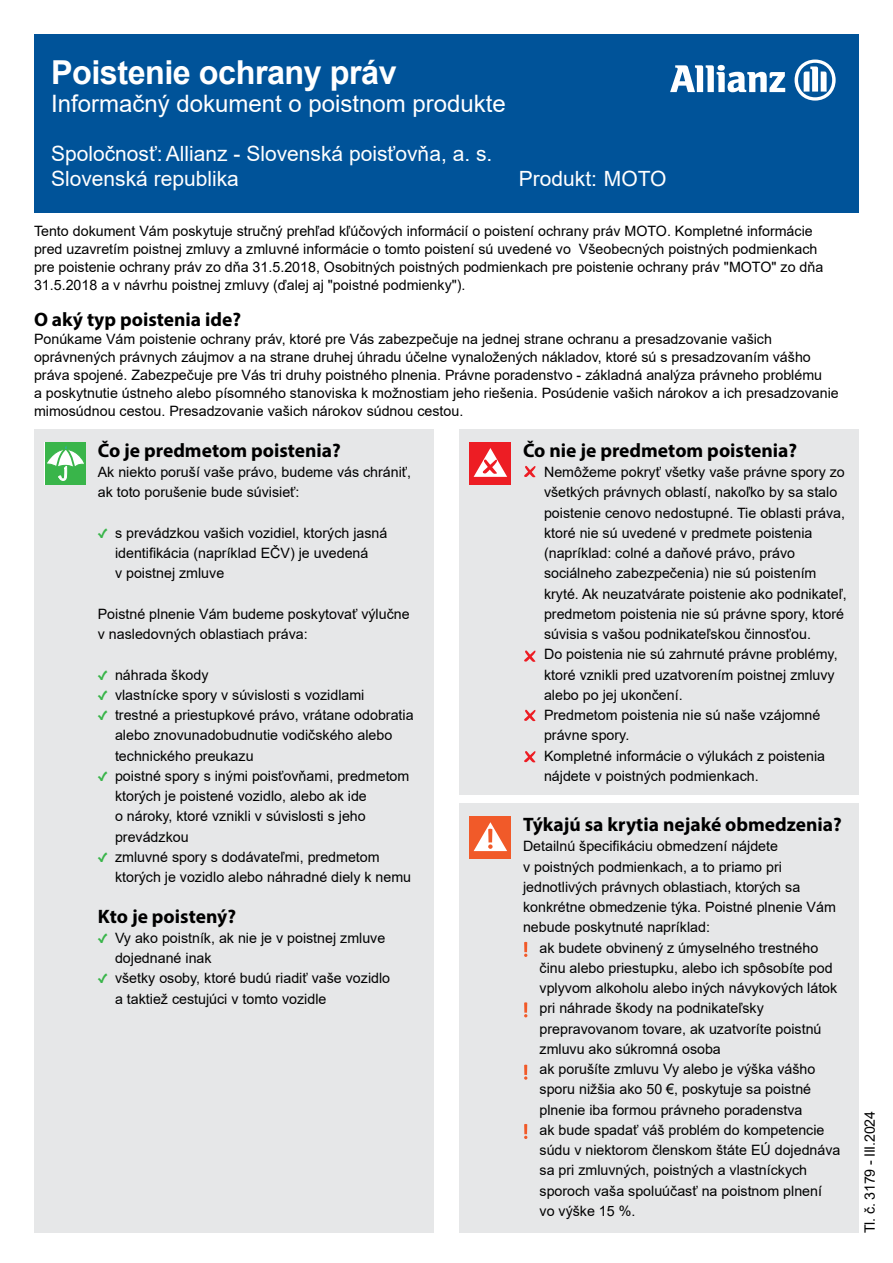
<style>
.page{position:relative;width:893px;height:1263px;background:#fff}
.page>*{position:absolute;margin:0;border:0;box-sizing:border-box;transform-origin:0 0}
.t1{font:700 33px "Arial";letter-spacing:-.015em;color:#fff}
.t2{font:24px "Arial";color:#fff}
.t3{font:21px/25.2px "Arial";color:#fff}
.t4{font:700 19.5px "Myriad Pro";color:#000}
.t5{font:14.25px/20.2px "Arial";color:#000}
.s1{font-family:"Allianz Neo";font-weight:700;color:#39b54a}
</style>
<div class="page">
<div style="left:34px;top:34px;width:825px;height:179px;background:#005399"></div>
<div style="left:34px;top:429px;width:400px;height:804px;background:#e6e7e8"></div>
<div style="left:459px;top:429px;width:400px;height:366px;background:#e6e7e8"></div>
<div style="left:459px;top:804px;width:400px;height:429px;background:#e6e7e8"></div>
<div style="left:45px;top:442px;width:41px;height:43px;background:#39b54a"></div>
<svg style="left:47px;top:445px;width:37px;height:36px"></svg>
<div style="left:470px;top:442px;width:41px;height:43px;background:#ed1d24"></div>
<svg style="left:474px;top:448px;width:33px;height:29px"></svg>
<div style="left:470px;top:816px;width:41px;height:43px;background:#f15a29"></div>
<svg style="left:474px;top:822px;width:33px;height:29px"></svg>
<svg style="left:524px;top:942px;width:3px;height:15px"></svg>
<svg style="left:524px;top:1002px;width:3px;height:15px"></svg>
<svg style="left:524px;top:1065px;width:3px;height:15px"></svg>
<svg style="left:524px;top:1124px;width:3px;height:15px"></svg>
<svg style="left:670px;top:65px;width:115px;height:27px"></svg>
<svg style="left:795px;top:60px;width:41px;height:41px"></svg>
<svg style="left:524px;top:466px;width:12px;height:12px"></svg>
<svg style="left:524px;top:650px;width:12px;height:12px"></svg>
<svg style="left:524px;top:710px;width:12px;height:12px"></svg>
<svg style="left:524px;top:751px;width:12px;height:12px"></svg>
<h1 class="t1" style="left:51px;top:49px;width:347px">Poistenie ochrany práv</h1>
<h2 class="t2" style="left:51px;top:87px;width:456px">Informačný dokument o poistnom produkte</h2>
<h3 class="t3" style="left:51px;top:141px;width:443px">Spoločnosť:Allianz - Slovenská poisťovňa, a. s.<br>Slovenská republika</h3>
<h3 class="t3" style="left:519px;top:166px;width:149px">Produkt: MOTO</h3>
<p class="t5" style="left:34px;top:222px;width:791px;line-height:18px">Tento dokument Vám poskytuje stručný prehľad kľúčových informácií o poistení ochrany práv MOTO. Kompletné informácie pred uzavretím poistnej zmluvy a zmluvné informácie o tomto poistení sú uvedené vo Všeobecných poistných podmienkach pre poistenie ochrany práv zo dňa 31.5.2018, Osobitných poistných podmienkach pre poistenie ochrany práv "MOTO" zo dňa 31.5.2018 a v návrhu poistnej zmluvy (ďalej aj "poistné podmienky").</p>
<h3 class="t4" style="left:34px;top:306px;width:209px">O aký typ poistenia ide?</h3>
<p class="t5" style="left:34px;top:330px;width:806px;line-height:18px">Ponúkame Vám poistenie ochrany práv, ktoré pre Vás zabezpečuje na jednej strane ochranu a presadzovanie vašich oprávnených právnych záujmov a na strane druhej úhradu účelne vynaložených nákladov, ktoré sú s presadzovaním vášho práva spojené. Zabezpečuje pre Vás tri druhy poistného plnenia. Právne poradenstvo - základná analýza právneho problému<br>a poskytnutie ústneho alebo písomného stanoviska k možnostiam jeho riešenia. Posúdenie vašich nárokov a ich presadzovanie mimosúdnou cestou. Presadzovanie vašich nárokov súdnou cestou.</p>
<h3 class="t4" style="left:98px;top:438px;width:245px">Čo je predmetom poistenia?</h3>
<p class="t5" style="left:98px;top:462px;width:315px">Ak niekto poruší vaše právo, budeme vás chrániť, ak toto porušenie bude súvisieť:</p>
<p class="t5" style="left:115px;top:523px;width:274px;text-indent:-17px"><span class="s1">✓</span> s prevádzkou vašich vozidiel, ktorých jasná identifikácia (napríklad EČV) je uvedená<br>v poistnej zmluve</p>
<p class="t5" style="left:98px;top:604px;width:313px">Poistné plnenie Vám budeme poskytovať výlučne v nasledovných oblastiach práva:</p>
<p class="t5" style="left:98px;top:664px;width:112px"><span class="s1">✓</span> náhrada škody</p>
<p class="t5" style="left:98px;top:685px;width:268px"><span class="s1">✓</span> vlastnícke spory v súvislosti s vozidlami</p>
<p class="t5" style="left:115px;top:705px;width:300px;text-indent:-17px"><span class="s1">✓</span> trestné a priestupkové právo, vrátane odobratia alebo znovunadobudnutie vodičského alebo technického preukazu</p>
<p class="t5" style="left:115px;top:766px;width:296px;text-indent:-17px"><span class="s1">✓</span> poistné spory s inými poisťovňami, predmetom ktorých je poistené vozidlo, alebo ak ide<br>o nároky, ktoré vznikli v súvislosti s jeho prevádzkou</p>
<p class="t5" style="left:115px;top:847px;width:298px;text-indent:-17px"><span class="s1">✓</span> zmluvné spory s dodávateľmi, predmetom ktorých je vozidlo alebo náhradné diely k nemu</p>
<h3 class="t4" style="left:98px;top:903px;width:140px">Kto je poistený?</h3>
<p class="t5" style="left:115px;top:928px;width:272px;text-indent:-17px"><span class="s1">✓</span> Vy ako poistník, ak nie je v poistnej zmluve dojednané inak</p>
<p class="t5" style="left:115px;top:968px;width:277px;text-indent:-17px"><span class="s1">✓</span> všetky osoby, ktoré budú riadiť vaše vozidlo a taktiež cestujúci v tomto vozidle</p>
<h3 class="t4" style="left:523px;top:438px;width:276px">Čo nie je predmetom poistenia?</h3>
<p class="t5" style="left:544px;top:462px;width:304px">Nemôžeme pokryť všetky vaše právne spory zo všetkých právnych oblastí, nakoľko by sa stalo poistenie cenovo nedostupné. Tie oblasti práva, ktoré nie sú uvedené v predmete poistenia (napríklad: colné a daňové právo, právo sociálneho zabezpečenia) nie sú poistením kryté. Ak neuzatvárate poistenie ako podnikateľ, predmetom poistenia nie sú právne spory, ktoré súvisia s vašou podnikateľskou činnosťou.<br>Do poistenia nie sú zahrnuté právne problémy, ktoré vznikli pred uzatvorením poistnej zmluvy alebo po jej ukončení.<br>Predmetom poistenia nie sú naše vzájomné právne spory.<br>Kompletné informácie o výlukách z poistenia nájdete v poistných podmienkach.</p>
<h3 class="t4" style="left:523px;top:812px;width:320px">Týkajú sa krytia nejaké obmedzenia?</h3>
<p class="t5" style="left:523px;top:836px;width:314px">Detailnú špecifikáciu obmedzení nájdete<br>v poistných podmienkach, a to priamo pri jednotlivých právnych oblastiach, ktorých sa konkrétne obmedzenie týka. Poistné plnenie Vám nebude poskytnuté napríklad:</p>
<p class="t5" style="left:539px;top:937px;width:302px">ak budete obvinený z úmyselného trestného činu alebo priestupku, alebo ich spôsobíte pod vplyvom alkoholu alebo iných návykových látok pri náhrade škody na podnikateľsky prepravovanom tovare, ak uzatvoríte poistnú zmluvu ako súkromná osoba<br>ak porušíte zmluvu Vy alebo je výška vášho sporu nižšia ako 50 €, poskytuje sa poistné plnenie iba formou právneho poradenstva<br>ak bude spadať váš problém do kompetencie súdu v niektorom členskom štáte EÚ dojednáva sa pri zmluvných, poistných a vlastníckych sporoch vaša spoluúčasť na poistnom plnení vo výške 15 %.</p>
<p class="t5" style="left:859px;top:1233px;width:124px;rotate:-90deg">Tl. č. 3179 - III.2024</p>
</div>
